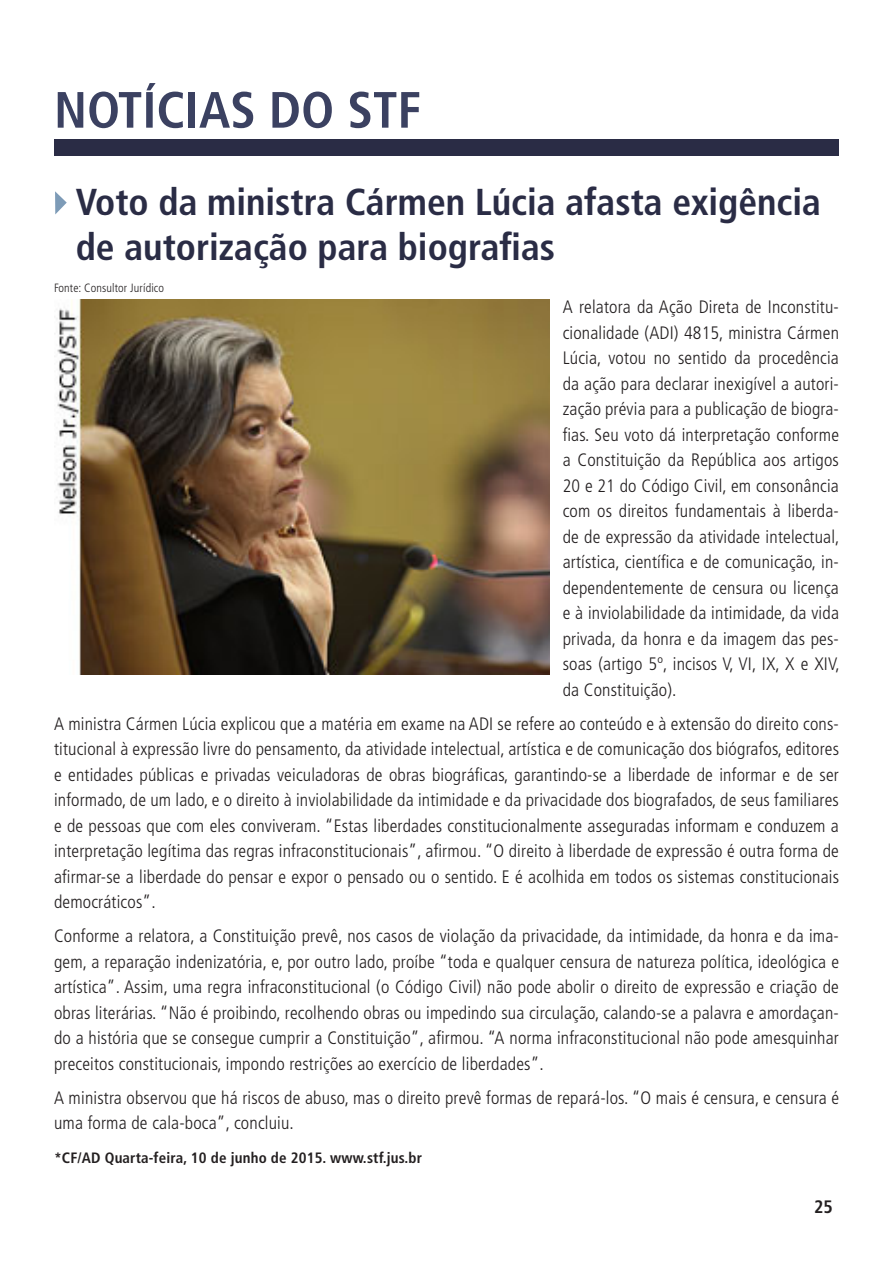
<style>
.page{position:relative;width:893px;height:1263px;background:#fff}
.page>*{position:absolute;margin:0;border:0;box-sizing:border-box;transform-origin:0 0}
.t1{font:condensed 51px "Frutiger 67 Bold";color:#3b4161}
.t2{font:condensed 37.5px/45px "Frutiger 67 Bold";color:#2a2c45}
.texto_padrão{font:condensed 18px/25.5px "Frutiger 47 Light";letter-spacing:.01em;color:#231f20;text-align:justify}
.t3{font:condensed 18px "Frutiger 67 Bold";color:#231f20}
.texto_padrão-2{font:condensed 15px "Frutiger 67 Bold";letter-spacing:.01em;color:#231f20}
.texto_padrão-3{font:condensed 12px "Frutiger 47 Light";letter-spacing:.01em;color:#231f20}
</style>
<div class="page">
<div style="left:54px;top:139px;width:785px;height:17px;background:#2a2c45"></div>
<svg style="left:55px;top:191px;width:12px;height:23px"></svg>
<img style="left:54px;top:300px;width:496px;height:374px">
<p class="t1" style="left:54px;top:80px;width:369px">NOTÍCIAS DO STF</p>
<p class="t2" style="left:76px;top:180px;width:747px">Voto da ministra Cármen Lúcia afasta exigência de autorização para biografias</p>
<p class="texto_padrão-3" style="left:54px;top:281px;width:112px">Fonte: Consultor Jurídico</p>
<p class="texto_padrão" style="left:563px;top:295px;width:278px">A relatora da Ação Direta de Inconstitu&shy;cionalidade (ADI) 4815, ministra Cármen Lúcia, votou no sentido da procedência da ação para declarar inexigível a autori&shy;zação prévia para a publicação de biogra&shy;fias. Seu voto dá interpretação conforme a Constituição da República aos artigos 20 e 21 do Código Civil, em consonância com os direitos fundamentais à liberda&shy;de de expressão da atividade intelectual, artística, científica e de comunicação, in&shy;dependentemente de censura ou licença e à inviolabilidade da intimidade, da vida privada, da honra e da imagem das pes&shy;soas (artigo 5º, incisos V, VI, IX, X e XIV, da Constituição).</p>
<p class="texto_padrão" style="left:54px;top:711px;width:787px">A ministra Cármen Lúcia explicou que a matéria em exame na ADI se refere ao conteúdo e à extensão do direito cons&shy;titucional à expressão livre do pensamento, da atividade intelectual, artística e de comunicação dos biógrafos, editores e entidades públicas e privadas veiculadoras de obras biográficas, garantindo-se a liberdade de informar e de ser informado, de um lado, e o direito à inviolabilidade da intimidade e da privacidade dos biografados, de seus familiares e de pessoas que com eles conviveram. “Estas liberdades constitucionalmente asseguradas informam e conduzem a interpretação legítima das regras infraconstitucionais”, afirmou. “O direito à liberdade de expressão é outra forma de afirmar-se a liberdade do pensar e expor o pensado ou o sentido. E é acolhida em todos os sistemas constitucionais democráticos”.</p>
<p class="texto_padrão" style="left:54px;top:924px;width:786px">Conforme a relatora, a Constituição prevê, nos casos de violação da privacidade, da intimidade, da honra e da ima&shy;gem, a reparação indenizatória, e, por outro lado, proíbe “toda e qualquer censura de natureza política, ideológica e artística”. Assim, uma regra infraconstitucional (o Código Civil) não pode abolir o direito de expressão e criação de obras literárias. “Não é proibindo, recolhendo obras ou impedindo sua circulação, calando-se a palavra e amordaçan&shy;do a história que se consegue cumprir a Constituição”, afirmou. “A norma infraconstitucional não pode amesquinhar preceitos constitucionais, impondo restrições ao exercício de liberdades”.</p>
<p class="texto_padrão" style="left:54px;top:1085px;width:786px">A ministra observou que há riscos de abuso, mas o direito prevê formas de repará-los. “O mais é censura, e censura é uma forma de cala-boca”, concluiu.</p>
<p class="texto_padrão-2" style="left:54px;top:1149px;width:369px">*CF/AD Quarta-feira, 10 de junho de 2015. www.stf.jus.br</p>
<p class="t3" style="left:814px;top:1196px;width:20px">25</p>
</div>
